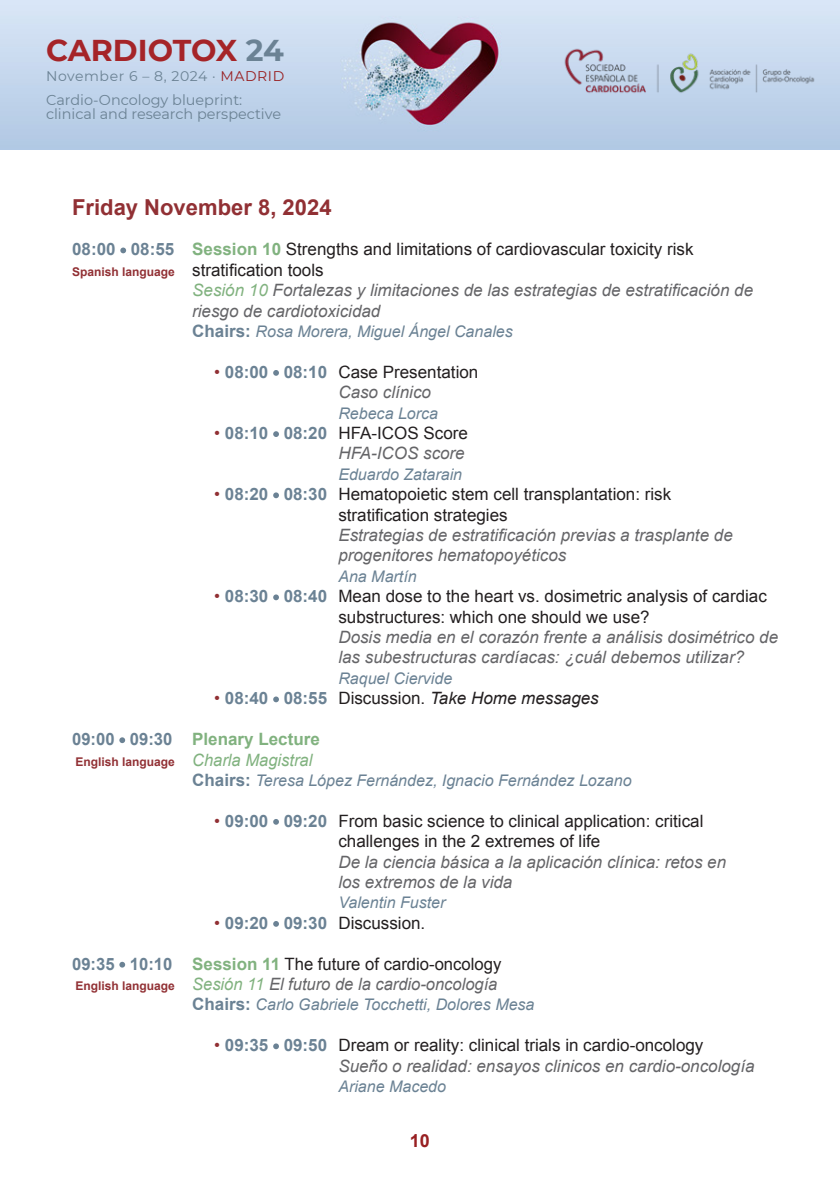
<style>
.page{position:relative;width:840px;height:1191px;background:#fff}
.page>*{position:absolute;margin:0;border:0;box-sizing:border-box;transform-origin:0 0}
.t1{font:700 30px "Montserrat";letter-spacing:-.01em;color:#a52428}
.t2{font:700 22px "Arial";color:#913034}
.t3{font:700 18px "Arial";color:#982022}
.t4{font:italic 17px/20.4px "Arial";color:#656568}
.t5{font:17px/20.4px "Arial";color:#231f20}
.t6{font:italic 17px "Arial";color:#231f20}
.t7{font:700 17px "Arial";color:#81b27f}
.t8{font:italic 16px "Arial";color:#6b8294}
.t9{font:14.4px/14.4px "Montserrat";color:#6b8294}
.t10{font:14px "Montserrat";letter-spacing:.04em;color:#6b8294}
.t11{font:700 12px "Arial";color:#913034}
.s1{color:#6b8294}
.s2{color:#982022}
.s3{font-weight:700;color:#6b8294}
.s4{font-weight:700;color:#81b27f}
.s5{font-weight:700;font-style:normal;font-size:12px;color:#913034}
.s6{font-style:normal;color:#231f20}
.s7{color:#81b27f}
.s8{font-weight:700;font-style:normal;font-size:17px}
.s9{color:#913034}
.s10{font-style:italic;color:#656568}
.s11{font-style:normal;color:#913034}
.s12{font-weight:700;font-style:normal;color:#6b8294}
.s13{font-style:normal}
.s14{font-weight:400;font-style:italic;font-size:17px;color:#81b27f}
</style>
<div class="page">
<img style="left:0;top:0;width:839px;height:149px">
<img style="left:562px;top:47px;width:254px;height:47px">
<svg style="left:120px;top:247px;width:6px;height:6px"></svg>
<svg style="left:273px;top:370px;width:6px;height:6px"></svg>
<svg style="left:273px;top:431px;width:6px;height:6px"></svg>
<svg style="left:273px;top:492px;width:6px;height:6px"></svg>
<svg style="left:273px;top:594px;width:6px;height:6px"></svg>
<svg style="left:273px;top:696px;width:6px;height:6px"></svg>
<svg style="left:119px;top:737px;width:6px;height:6px"></svg>
<svg style="left:273px;top:819px;width:6px;height:5px"></svg>
<svg style="left:273px;top:921px;width:6px;height:5px"></svg>
<svg style="left:119px;top:961px;width:6px;height:6px"></svg>
<svg style="left:273px;top:1043px;width:6px;height:6px"></svg>
<h1 class="t1" style="left:46px;top:29px;width:239px">CARDIOTOX <span class="s1">24</span></h1>
<p class="t10" style="left:46px;top:66px;width:239px">November 6 – 8, 2024 · <span class="s2">MADRID</span></p>
<p class="t9" style="left:46px;top:92px;width:236px">Cardio-Oncology blueprint: clinical and research perspective</p>
<p class="t2" style="left:72px;top:192px;width:261px">Friday November 8, 2024</p>
<p class="t5" style="left:72px;top:239px;width:622px"><span class="s3">08:00 08:55</span> <span class="s4">Session 10</span> Strengths and limitations of cardiovascular toxicity risk</p>
<p class="t4" style="left:192px;top:260px;width:562px;text-indent:-120px"><span class="s5">Spanish language</span> <span class="s6">stratification tools<br></span><span class="s7">Sesión 10</span> Fortalezas y limitaciones de las estrategias de estratificación de riesgo de cardiotoxicidad</p>
<p class="t8" style="left:192px;top:321px;width:322px"><span class="s8">Chairs:</span> Rosa Morera, Miguel Ángel Canales</p>
<p class="t5" style="left:338px;top:362px;width:141px;text-indent:-124px"><span class="s9">•</span> <span class="s3">08:00 08:10</span> Case Presentation<br><span class="s10">Caso clínico</span></p>
<p class="t8" style="left:338px;top:402px;width:101px">Rebeca Lorca</p>
<p class="t5" style="left:214px;top:423px;width:255px;text-align:right"><span class="s9">•</span> <span class="s3">08:10 08:20</span> HFA-ICOS Score<br><span class="s10">HFA-ICOS score</span></p>
<p class="t8" style="left:338px;top:464px;width:125px">Eduardo Zatarain</p>
<p class="t4" style="left:338px;top:484px;width:396px;text-indent:-124px"><span class="s11">•</span> <span class="s12">08:20 08:30</span> <span class="s6">Hematopoietic stem cell transplantation: risk stratification strategies<br></span>Estrategias de estratificación previas a trasplante de progenitores hematopoyéticos</p>
<p class="t8" style="left:338px;top:566px;width:80px">Ana Martín</p>
<p class="t4" style="left:338px;top:586px;width:441px;text-indent:-124px"><span class="s11">•</span> <span class="s12">08:30 08:40</span> <span class="s6">Mean dose to the heart vs. dosimetric analysis of cardiac substructures: which one should we use?<br></span>Dosis media en el corazón frente a análisis dosimétrico de las subestructuras cardíacas: ¿cuál debemos utilizar?</p>
<p class="t8" style="left:338px;top:668px;width:115px">Raquel Ciervide</p>
<p class="t6" style="left:214px;top:687px;width:386px"><span class="s11">•</span> <span class="s12">08:40 08:55</span> <span class="s13">Discussion.</span> Take Home messages</p>
<p class="t7" style="left:72px;top:728px;width:249px"><span class="s1">09:00 09:30</span> Plenary Lecture</p>
<p class="t11" style="left:75px;top:753px;width:238px">English language <span class="s14">Charla Magistral</span></p>
<p class="t8" style="left:192px;top:770px;width:440px"><span class="s8">Chairs:</span> Teresa López Fernández, Ignacio Fernández Lozano</p>
<p class="t5" style="left:338px;top:810px;width:389px;text-indent:-124px"><span class="s9">•</span> <span class="s3">09:00 09:20</span> From basic science to clinical application: critical challenges in the 2 extremes of life<br><span class="s10">De la ciencia básica a la aplicación clínica: retos en los extremos de la vida</span></p>
<p class="t8" style="left:338px;top:892px;width:109px">Valentin Fuster</p>
<p class="t5" style="left:214px;top:912px;width:212px"><span class="s9">•</span> <span class="s3">09:20 09:30</span> Discussion.</p>
<p class="t5" style="left:72px;top:953px;width:430px"><span class="s3">09:35 10:10</span> <span class="s4">Session 11</span> The future of cardio-oncology</p>
<p class="t4" style="left:75px;top:974px;width:423px"><span class="s5">English language</span> <span class="s7">Sesión 11</span> El futuro de la cardio-oncología</p>
<p class="t8" style="left:192px;top:994px;width:343px"><span class="s8">Chairs:</span> Carlo Gabriele Tocchetti, Dolores Mesa</p>
<p class="t4" style="left:338px;top:1035px;width:417px;text-indent:-124px"><span class="s11">•</span> <span class="s12">09:35 09:50</span> <span class="s6">Dream or reality: clinical trials in cardio-oncology<br></span>Sueño o realidad: ensayos clinicos en cardio-oncología</p>
<p class="t8" style="left:338px;top:1076px;width:109px">Ariane Macedo</p>
<p class="t3" style="left:410px;top:1129px;width:22px">10</p>
</div>
